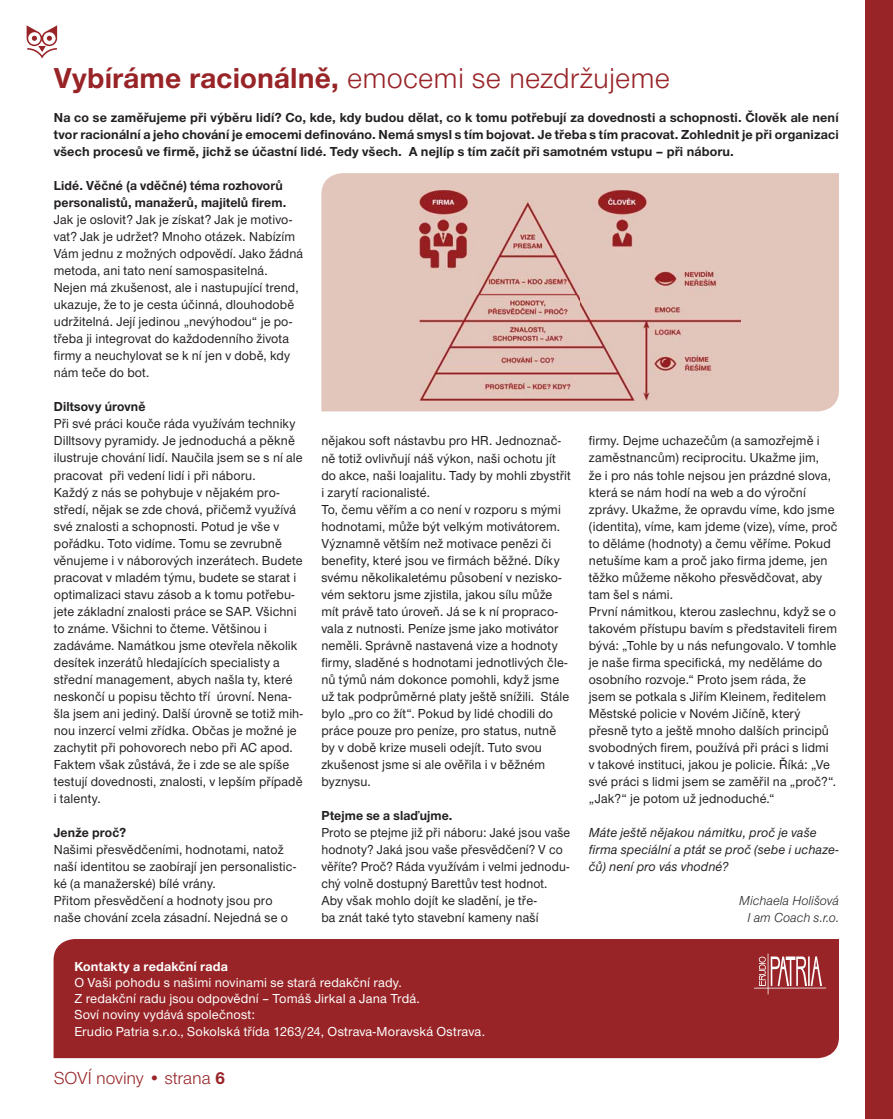
<style>
.page{position:relative;width:893px;height:1119px;background:#fff}
.page>*{position:absolute;margin:0;border:0;box-sizing:border-box;transform-origin:0 0}
.t1{font:29.85px "Nimbus Sans Novus TOT";letter-spacing:.005em;color:#982427}
.t2{font:18px "Nimbus Sans Novus TOT";color:#982427}
.t3{font:500 13.5px/17px "Nimbus Sans Novus TOT";letter-spacing:.01em;color:#231f20}
.t4{font:700 13.5px/17px "Nimbus Sans Novus TOT";letter-spacing:.01em;color:#231f20}
.t5{font:500 13.5px/17px "Nimbus Sans Novus TOT";letter-spacing:.01em;color:#231f20;scale:.95 1}
.t6{font:500 13.5px/16.2px "Nimbus Sans Novus TOT";letter-spacing:.01em;color:#fff}
.t7{font:13.5px/17px "Nimbus Sans Novus TOT Med Ita";letter-spacing:.01em;color:#231f20}
.t8{font:italic 13.5px/17px "Nimbus Sans Novus TOT";letter-spacing:.01em;color:#231f20;text-align:right}
.t9{font:700 13.5px "Nimbus Sans Novus TOT";letter-spacing:.015em;color:#fff}
.s1{font-weight:700}
</style>
<div class="page">
<div style="left:54px;top:939px;width:785px;height:118px;background:#982427"></div>
<hr style="left:768px;top:953px;width:1px;height:41px;background:#fff">
<hr style="left:754px;top:987px;width:72px;height:1px;background:#fff">
<svg style="left:759px;top:956px;width:63px;height:29px;background:#bb6e70"></svg>
<div style="left:866px;top:0;width:27px;height:1118px;background:#982427"></div>
<svg style="left:27px;top:25px;width:30px;height:33px"></svg>
<div style="left:321px;top:173px;width:518px;height:238px;background:#e2c6bb"></div>
<img style="left:420px;top:190px;width:321px;height:210px">
<h1 class="t1" style="left:54px;top:66px;width:618px"><span class="s1">Vybíráme racionálně,</span> emocemi se nezdržujeme</h1>
<p class="t4" style="left:54px;top:110px;width:786px;text-align:justify">Na co se zaměřujeme při výběru lidí? Co, kde, kdy budou dělat, co k tomu potřebují za dovednosti a schopnosti. Člověk ale není tvor racionální a jeho chování je emocemi definováno. Nemá smysl s tím bojovat. Je třeba s tím pracovat. Zohlednit je při organizaci všech procesů ve firmě, jichž se účastní lidé. Tedy všech. A nejlíp s tím začít při samotném vstupu – při náboru.</p>
<p class="t4" style="left:54px;top:178px;width:234px">Lidé. Věčné (a vděčné) téma rozhovorů personalistů, manažerů, majitelů firem.</p>
<p class="t3" style="left:54px;top:212px;width:251px">Jak je oslovit? Jak je získat? Jak je motivo&shy;vat? Jak je udržet? Mnoho otázek. Nabízím Vám jednu z možných odpovědí. Jako žádná metoda, ani tato není samospasitelná.<br>Nejen má zkušenost, ale i nastupující trend, ukazuje, že to je cesta účinná, dlouhodobě udržitelná. Její jedinou „nevýhodou“ je po&shy;třeba ji integrovat do každodenního života firmy a neuchylovat se k ní jen v době, kdy nám teče do bot.</p>
<p class="t4" style="left:54px;top:399px;width:93px">Diltsovy úrovně</p>
<p class="t3" style="left:54px;top:416px;width:250px">Při své práci kouče ráda využívám techniky Dilltsovy pyramidy. Je jednoduchá a pěkně ilustruje chování lidí. Naučila jsem se s ní ale pracovat při vedení lidí i při náboru.<br>Každý z nás se pohybuje v nějakém pro&shy;středí, nějak se zde chová, přičemž využívá své znalosti a schopnosti. Potud je vše v pořádku. Toto vidíme. Tomu se zevrubně věnujeme i v náborových inzerátech. Budete pracovat v mladém týmu, budete se starat i optimalizaci stavu zásob a k tomu potřebu&shy;jete základní znalosti práce se SAP. Všichni to známe. Všichni to čteme. Většinou i zadáváme. Namátkou jsme otevřela několik desítek inzerátů hledajících specialisty a střední management, abych našla ty, které neskončí u popisu těchto tří úrovní. Nena&shy;šla jsem ani jediný. Další úrovně se totiž mih&shy;nou inzercí velmi zřídka. Občas je možné je zachytit při pohovorech nebo při AC apod.<br>Faktem však zůstává, že i zde se ale spíše testují dovednosti, znalosti, v lepším případě i talenty.</p>
<p class="t4" style="left:54px;top:825px;width:74px">Jenže proč?</p>
<p class="t3" style="left:54px;top:842px;width:244px">Našimi přesvědčeními, hodnotami, natož naší identitou se zaobírají jen personalistic&shy;ké (a manažerské) bílé vrány.<br>Přitom přesvědčení a hodnoty jsou pro naše chování zcela zásadní. Nejedná se o</p>
<p class="t3" style="left:321px;top:433px;width:251px">nějakou soft nástavbu pro HR. Jednoznač&shy;ně totiž ovlivňují náš výkon, naši ochotu jít do akce, naši loajalitu. Tady by mohli zbystřit i zarytí racionalisté.<br>To, čemu věřím a co není v rozporu s mými hodnotami, může být velkým motivátorem.<br>Významně větším než motivace penězi či benefity, které jsou ve firmách běžné. Díky svému několikaletému působení v nezisko&shy;vém sektoru jsme zjistila, jakou sílu může mít právě tato úroveň. Já se k ní propraco&shy;vala z nutnosti. Peníze jsme jako motivátor neměli. Správně nastavená vize a hodnoty firmy, sladěné s hodnotami jednotlivých čle&shy;nů týmů nám dokonce pomohli, když jsme už tak podprůměrné platy ještě snížili. Stále bylo „pro co žít“. Pokud by lidé chodili do práce pouze pro peníze, pro status, nutně by v době krize museli odejít. Tuto svou zkušenost jsme si ale ověřila i v běžném byznysu.</p>
<p class="t4" style="left:321px;top:808px;width:133px">Ptejme se a slaďujme.</p>
<p class="t5" style="left:321px;top:825px;width:264px">Proto se ptejme již při náboru: Jaké jsou vaše hodnoty? Jaká jsou vaše přesvědčení? V co věříte? Proč? Ráda využívám i velmi jednodu&shy;chý volně dostupný Barettův test hodnot.<br>Aby však mohlo dojít ke sladění, je tře-<br>ba znát také tyto stavební kameny naší</p>
<p class="t9" style="left:74px;top:960px;width:155px">Kontakty a redakční rada</p>
<p class="t6" style="left:74px;top:975px;width:412px">O Vaši pohodu s našimi novinami se stará redakční rady.<br>Z redakční radu jsou odpovědní – Tomáš Jirkal a Jana Trdá.<br>Soví noviny vydává společnost:<br>Erudio Patria s.r.o., Sokolská třída 1263/24, Ostrava-Moravská Ostrava.</p>
<h2 class="t2" style="left:54px;top:1070px;width:173px">SOVÍ noviny • strana <span class="s1">6</span></h2>
<p class="t3" style="left:589px;top:433px;width:250px">firmy. Dejme uchazečům (a samozřejmě i zaměstnancům) reciprocitu. Ukažme jim,<br>že i pro nás tohle nejsou jen prázdné slova, která se nám hodí na web a do výroční zprávy. Ukažme, že opravdu víme, kdo jsme (identita), víme, kam jdeme (vize), víme, proč to děláme (hodnoty) a čemu věříme. Pokud netušíme kam a proč jako firma jdeme, jen těžko můžeme někoho přesvědčovat, aby tam šel s námi.<br>První námitkou, kterou zaslechnu, když se o takovém přístupu bavím s představiteli firem bývá: „Tohle by u nás nefungovalo. V tomhle je naše firma specifická, my neděláme do osobního rozvoje.“ Proto jsem ráda, že<br>jsem se potkala s Jiřím Kleinem, ředitelem Městské policie v Novém Jičíně, který přesně tyto a ještě mnoho dalších principů svobodných firem, používá při práci s lidmi v takové instituci, jakou je policie. Říká: „Ve své práci s lidmi jsem se zaměřil na „proč?“. „Jak?“ je potom už jednoduché.“</p>
<p class="t7" style="left:589px;top:825px;width:251px">Máte ještě nějakou námitku, proč je vaše firma speciální a ptát se proč (sebe i uchaze&shy;čů) není pro vás vhodné?</p>
<p class="t8" style="left:739px;top:893px;width:101px">Michaela Holišová<br>I am Coach s.r.o.</p>
</div>
